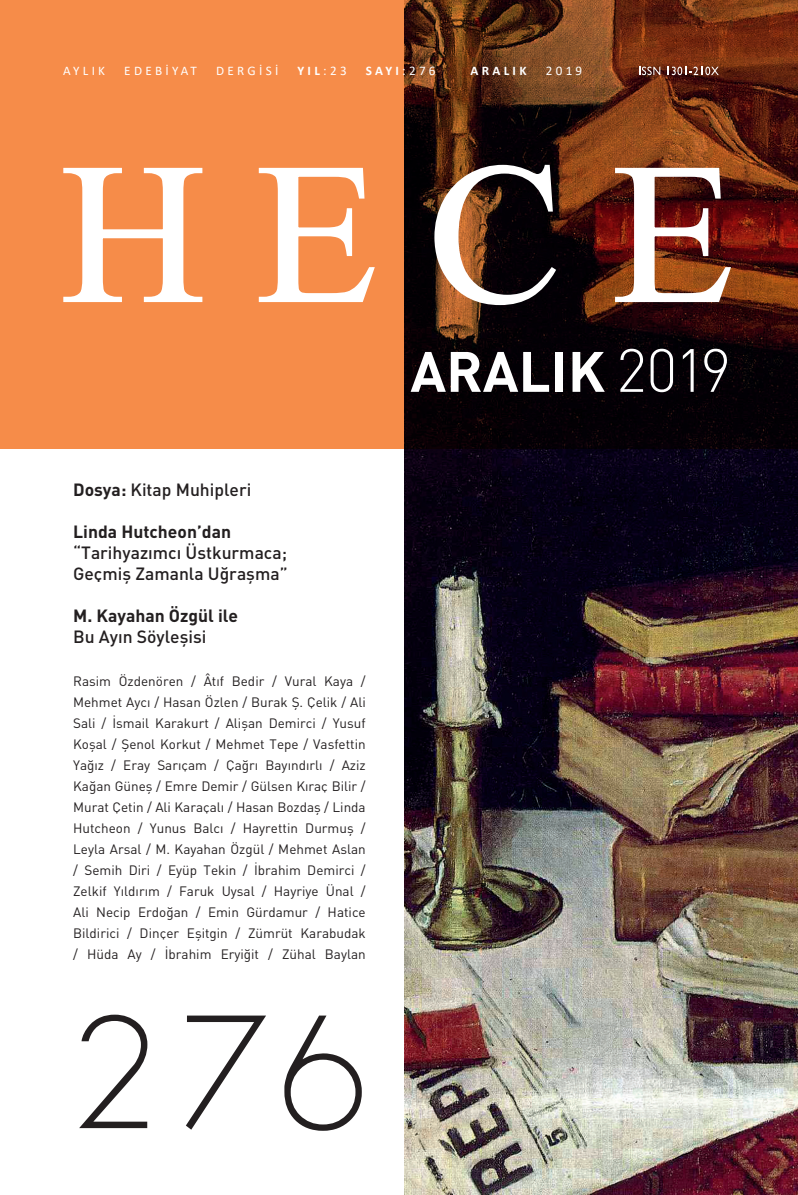
<style>
.page{position:relative;width:798px;height:1195px;background:#fff}
.page>*{position:absolute;margin:0;border:0;box-sizing:border-box;transform-origin:0 0}
.t1{font:300 157.5px "Geosans";color:#231f20}
.t2{font:56px "DIN Bold";color:#fff}
.t3{font:17.5px/21px "DIN Medium";color:#231f20}
.t4{font:17.5px "DIN Bold";color:#231f20}
.t5{font:13.47px/21px "DIN Regular";color:#231f20;text-align:justify}
.t6{font:13.12px "Calibri";letter-spacing:.25em;color:#fff}
.t7{font:700 13.12px "Calibri";letter-spacing:.25em;color:#fff}
.s1{font-weight:400}
.s2{font-family:"DIN Bold"}
.s3{font-family:"DIN Light";font-size:60.02px}
</style>
<div class="page">
<img style="left:404px;top:448px;width:393px;height:746px">
<svg style="left:0;top:0;width:797px;height:448px;background:#9b532b"></svg>
<svg style="left:62px;top:167px;width:141px;height:136px"></svg>
<svg style="left:258px;top:167px;width:118px;height:136px"></svg>
<svg style="left:433px;top:164px;width:124px;height:142px"></svg>
<svg style="left:614px;top:167px;width:118px;height:136px"></svg>
<svg style="left:638px;top:67px;width:22px;height:8px"></svg>
<svg style="left:667px;top:67px;width:51px;height:8px"></svg>
<svg style="left:795px;top:1191px;width:3px;height:4px"></svg>
<p class="t6" style="left:63px;top:62px;width:43px">AYLIK</p>
<p class="t6" style="left:124px;top:62px;width:74px">EDEBİYAT</p>
<p class="t6" style="left:216px;top:62px;width:64px">DERGİSİ</p>
<p class="t7" style="left:297px;top:62px;width:51px">YIL<span class="s1">:23</span></p>
<p class="t7" style="left:366px;top:62px;width:71px">SAYI<span class="s1">:276</span></p>
<p class="t7" style="left:470px;top:62px;width:57px">ARALIK</p>
<p class="t6" style="left:545px;top:62px;width:38px">2019</p>
<p class="t3" style="left:73px;top:478px;width:180px"><span class="s2">Dosya:</span> Kitap Muhipleri</p>
<p class="t4" style="left:73px;top:520px;width:159px">Linda Hutcheon’dan</p>
<p class="t3" style="left:73px;top:541px;width:216px">“Tarihyazımcı Üstkurmaca;<br>Geçmiş Zamanla Uğraşma”</p>
<p class="t4" style="left:73px;top:604px;width:166px">M. Kayahan Özgül ile</p>
<p class="t3" style="left:73px;top:625px;width:135px">Bu Ayın Söyleşisi</p>
<p class="t5" style="left:73px;top:669px;width:294px">Rasim Özdenören / Âtıf Bedir / Vural Kaya / Mehmet Aycı / Hasan Özlen / Burak Ş. Çelik / Ali Sali / İsmail Karakurt / Alişan Demirci / Yusuf Koşal / Şenol Korkut / Mehmet Tepe / Vasfettin Yağız / Eray Sarıçam / Çağrı Bayındırlı / Aziz Kağan Güneş / Emre Demir / Gülsen Kıraç Bilir / Murat Çetin / Ali Karaçalı / Hasan Bozdaş / Linda Hutcheon / Yunus Balcı / Hayrettin Durmuş / Leyla Arsal / M. Kayahan Özgül / Mehmet Aslan / Semih Diri / Eyüp Tekin / İbrahim Demirci / Zelkif Yıldırım / Faruk Uysal / Hayriye Ünal / Ali Necip Erdoğan / Emin Gürdamur / Hatice Bildirici / Dinçer Eşitgin / Zümrüt Karabudak / Hüda Ay / İbrahim Eryiğit / Zühal Baylan</p>
<h1 class="t1" style="left:69px;top:985px;width:297px">276</h1>
<h2 class="t2" style="left:410px;top:335px;width:322px">ARALIK <span class="s3">2019</span></h2>
</div>
